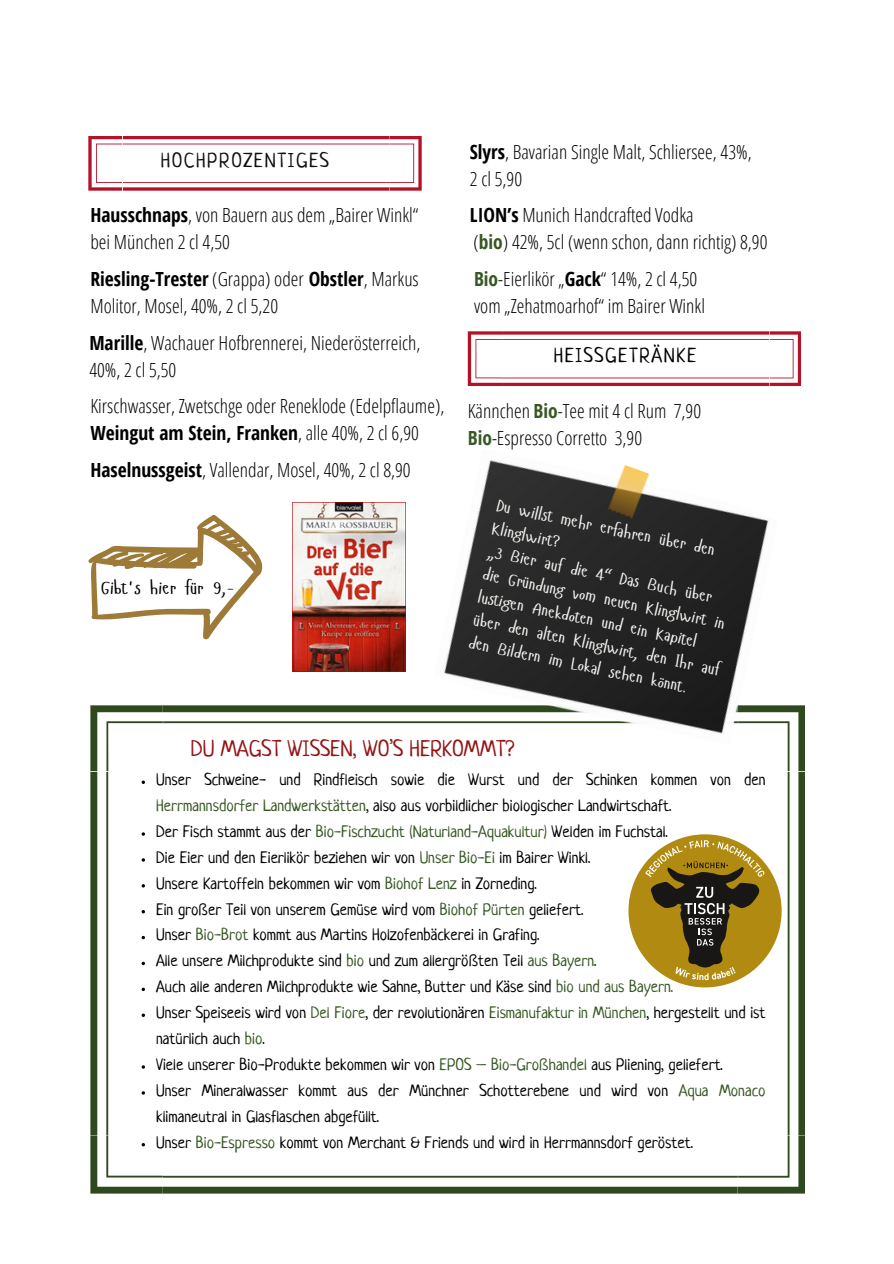
<style>
.page{position:relative;width:894px;height:1264px;background:#fff}
.page>*{position:absolute;margin:0;border:0;box-sizing:border-box;transform-origin:0 0}
.t1{font:22.5px "Neucha";color:#941515}
.t2{font:20.1px "Neucha";letter-spacing:.08em;color:#111}
.t3{font:20.1px "Neucha";letter-spacing:.08em;color:#010101}
.t4{font:300 19.5px/27px "Open Sans Condensed";color:#010101}
.t5{font:18px "Hangyaboly";color:#000}
.t6{font:16.95px/23.2px "Hangyaboly";color:#f2f0ed}
.t7{font:16.5px/25.8px "Neucha";color:#000}
.t8{font:16.5px "Neucha";color:#375823}
.s1{font-weight:700}
.s2{font-weight:700;color:#375823}
.s3{color:#375823}
.s4{color:#000}
.s5{color:#010101}
</style>
<div class="page">
<svg style="left:88px;top:136px;width:333px;height:55px"></svg>
<svg style="left:467px;top:331px;width:333px;height:55px"></svg>
<svg style="left:90px;top:705px;width:714px;height:488px"></svg>
<img style="left:292px;top:502px;width:113px;height:169px">
<svg style="left:88px;top:515px;width:175px;height:124px"></svg>
<svg style="left:141px;top:780px;width:4px;height:4px"></svg>
<svg style="left:141px;top:832px;width:4px;height:3px"></svg>
<svg style="left:141px;top:858px;width:4px;height:3px"></svg>
<svg style="left:141px;top:884px;width:4px;height:3px"></svg>
<svg style="left:141px;top:910px;width:4px;height:3px"></svg>
<svg style="left:141px;top:935px;width:4px;height:4px"></svg>
<svg style="left:141px;top:961px;width:4px;height:4px"></svg>
<svg style="left:141px;top:987px;width:4px;height:4px"></svg>
<svg style="left:141px;top:1013px;width:4px;height:3px"></svg>
<svg style="left:141px;top:1065px;width:4px;height:3px"></svg>
<svg style="left:141px;top:1091px;width:4px;height:3px"></svg>
<svg style="left:141px;top:1142px;width:4px;height:4px"></svg>
<img style="left:405px;top:460px;width:400px;height:317px">
<svg style="left:628px;top:834px;width:153px;height:153px"></svg>
<h2 class="t2" style="left:161px;top:152px;width:170px">HOCHPROZENTIGES</h2>
<p class="t4" style="left:90px;top:201px;width:329px"><span class="s1">Hausschnaps</span>, von Bauern aus dem „Bairer Winkl“ bei München 2 cl 4,50</p>
<p class="t4" style="left:90px;top:265px;width:330px"><span class="s1">Riesling-Trester</span> (Grappa) oder <span class="s1">Obstler</span>, Markus<br>Molitor, Mosel, 40%, 2 cl 5,20</p>
<h3 class="t4" style="left:89px;top:328px;width:332px"><span class="s1">Marille</span>, Wachauer Hofbrennerei, Niederösterreich,<br>40%, 2 cl 5,50</h3>
<h3 class="t4" style="left:90px;top:392px;width:355px">Kirschwasser, Zwetschge oder Reneklode (Edelpflaume),<br><span class="s1">Weingut am Stein, Franken</span>, alle 40%, 2 cl 6,90</h3>
<h3 class="t4" style="left:90px;top:455px;width:322px"><span class="s1">Haselnussgeist</span>, Vallendar, Mosel, 40%, 2 cl 8,90</h3>
<p class="t5" style="left:101px;top:576px;width:135px">Gibt's hier für 9,-</p>
<h3 class="t4" style="left:469px;top:138px;width:283px"><span class="s1">Slyrs</span>, Bavarian Single Malt, Schliersee, 43%,<br>2 cl 5,90</h3>
<h3 class="t4" style="left:469px;top:201px;width:299px"><span class="s1">LION’s</span> Munich Handcrafted Vodka<br>(<span class="s2">bio</span>) 42%, 5cl (wenn schon, dann richtig) 8,90</h3>
<h3 class="t4" style="left:474px;top:265px;width:232px"><span class="s2">Bio</span>-Eierlikör „<span class="s1">Gack</span>“ 14%, 2 cl 4,50 vom „Zehatmoarhof“ im Bairer Winkl</h3>
<p class="t3" style="left:553px;top:347px;width:144px">HEISSGETRÄNKE</p>
<h3 class="t4" style="left:467px;top:397px;width:235px">Kännchen <span class="s2">Bio</span>-Tee mit 4 cl Rum 7,90<br><span class="s2">Bio</span>-Espresso Corretto 3,90</h3>
<p class="t6" style="left:499px;top:492px;width:224px;line-height:23.9px;rotate:12deg">Du willst mehr erfahren über den<br>Klinglwirt?</p>
<p class="t6" style="left:490px;top:538px;width:253px;rotate:12deg">„3 Bier auf die 4“ Das Buch über<br>die Gründung vom neuen Klinglwirt in lustigen Anekdoten und ein Kapitel über den alten Klinglwirt, den Ihr auf den Bildern im Lokal sehen könnt.</p>
<p class="t1" style="left:191px;top:738px;width:325px">DU MAGST WISSEN, WO’S HERKOMMT?</p>
<h3 class="t7" style="left:156px;top:768px;width:610px">Unser Schweine- und Rindfleisch sowie die Wurst und der Schinken kommen von den<br><span class="s3">Herrmannsdorfer Landwerkstätten</span>, also aus vorbildlicher biologischer Landwirtschaft.</h3>
<p class="t8" style="left:156px;top:824px;width:513px"><span class="s4">Der Fisch stammt</span> <span class="s5">aus der</span> Bio-Fischzucht (Naturland-Aquakultur) <span class="s5">Welden im Fuchstal.</span></p>
<p class="t7" style="left:156px;top:845px;width:435px">Die Eier und den Eierlikör beziehen wir von <span class="s3">Unser Bio-Ei</span> im Bairer Winkl.</p>
<p class="t7" style="left:156px;top:871px;width:382px">Unsere Kartoffeln bekommen wir vom <span class="s3">Biohof Lenz</span> in Zorneding.</p>
<h1 class="t7" style="left:156px;top:897px;width:428px">Ein großer Teil von unserem Gemüse wird vom <span class="s3">Biohof Pürten</span> geliefert.</h1>
<p class="t7" style="left:156px;top:923px;width:384px">Unser <span class="s3">Bio-Brot</span> kommt aus Martins Holzofenbäckerei in Grafing.</p>
<p class="t7" style="left:156px;top:949px;width:442px">Alle unsere Milchprodukte sind <span class="s3">bio</span> und zum allergrößten Teil <span class="s3">aus Bayern</span>.</p>
<p class="t7" style="left:156px;top:975px;width:518px">Auch alle anderen Milchprodukte wie Sahne, Butter und Käse sind <span class="s3">bio und aus Bayern.</span></p>
<p class="t7" style="left:156px;top:1001px;width:610px">Unser Speiseeis wird von <span class="s3">Del Fiore</span>, der revolutionären <span class="s3">Eismanufaktur in München</span>, hergestellt und ist natürlich auch <span class="s3">bio</span>.</p>
<p class="t7" style="left:156px;top:1052px;width:568px">Viele unserer Bio-Produkte bekommen wir von <span class="s3">EPOS – Bio-Großhandel</span> aus Pliening, geliefert.</p>
<p class="t7" style="left:156px;top:1078px;width:610px">Unser Mineralwasser kommt aus der Münchner Schotterebene und wird von <span class="s3">Aqua Monaco </span>klimaneutral in Glasflaschen abgefüllt.</p>
<p class="t7" style="left:156px;top:1130px;width:538px">Unser <span class="s3">Bio-Espresso</span> kommt von Merchant &amp; Friends und wird in Herrmannsdorf geröstet.</p>
</div>
